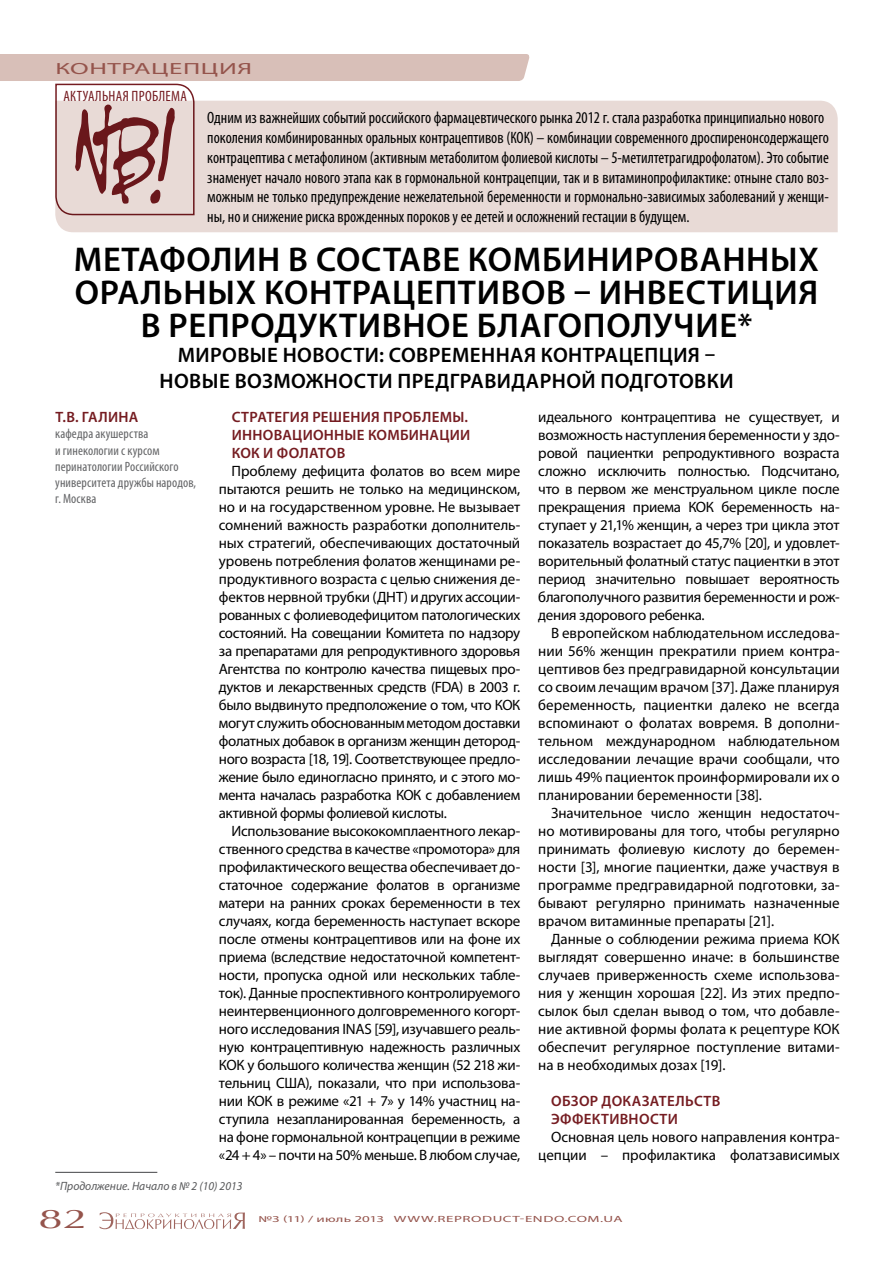
<style>
.page{position:relative;width:893px;height:1263px;background:#fff}
.page>*{position:absolute;margin:0;border:0;box-sizing:border-box;transform-origin:0 0}
.t1{font:600 34.5px "Myriad Pro";letter-spacing:.02em;color:#000}
.t2{font:27px "AG Opus High Resolution";color:#95544c;scale:1.67 1}
.t3{font:600 21px "Myriad Pro";letter-spacing:.02em;color:#000}
.t4{font:condensed 16.5px/19.8px "Myriad Pro";color:#000}
.t5{font:16.2px "Myriad Pro";letter-spacing:.02em;color:#95544c;scale:1.67 1}
.t6{font:15px/18px "Myriad Pro";letter-spacing:-.005em;color:#000;text-align:justify}
.t7{font:600 15px/18px "Myriad Pro";letter-spacing:.015em;color:#751c21}
.t8{font:condensed 15px "Myriad Pro";letter-spacing:.065em;color:#751c21}
.t9{font:condensed 13.5px/16.2px "Myriad Pro";letter-spacing:.01em;color:#636466}
.t10{font:italic 12px "Myriad Pro";color:#58595b}
.t11{font:9px "Myriad Pro";letter-spacing:.03em;color:#95544c;scale:1.67 1}
</style>
<div class="page">
<svg style="left:100px;top:1212px;width:145px;height:17px"></svg>
<hr style="left:55px;top:1172px;width:102px;height:1px;background:#58595b">
<div style="left:55px;top:101px;width:783px;height:131px;background:#e8dad6"></div>
<svg style="left:0;top:54px;width:530px;height:162px"></svg>
<p class="t5" style="left:56px;top:59px;width:119px">КОНТРАЦЕПЦИЯ</p>
<p class="t8" style="left:63px;top:87px;width:125px">актуальная проблема</p>
<p class="t4" style="left:207px;top:108px;width:623px">Одним из важнейших событий российского фармацевтического рынка 2012 г. стала разработка принципиально нового поколения комбинированных оральных контрацептивов (КОК) – комбинации современного дроспиренонсодержащего контрацептива с метафолином (активным метаболитом фолиевой кислоты – 5-метилтетрагидрофолатом). Это событие знаменует начало нового этапа как в гормональной контрацепции, так и в витаминопрофилактике: отныне стало воз&shy;можным не только предупреждение нежелательной беременности и гормонально-зависимых заболеваний у женщи&shy;ны, но и снижение риска врожденных пороков у ее детей и осложнений гестации в будущем.</p>
<h1 class="t1" style="left:74px;top:237px;width:24px">метафолин</h1>
<h1 class="t1" style="left:288px;top:237px;width:49px">в составе</h1>
<h1 class="t1" style="left:468px;top:237px;width:25px">комбинированны</h1>
<h1 class="t1" style="left:799px;top:237px;width:22px">х</h1>
<h1 class="t1" style="left:75px;top:270px;width:22px">орал</h1>
<h1 class="t1" style="left:163px;top:270px;width:124px">ьных контрацептивов</h1>
<h1 class="t1" style="left:574px;top:270px;width:48px">– инвестиция</h1>
<h1 class="t1" style="left:141px;top:303px;width:50px">в репро</h1>
<h1 class="t1" style="left:275px;top:303px;width:66px">дуктивное</h1>
<h1 class="t1" style="left:477px;top:303px;width:23px">благопол</h1>
<h1 class="t1" style="left:653px;top:303px;width:101px">учие*</h1>
<h3 class="t3" style="left:178px;top:342px;width:33px">Мировые</h3>
<h3 class="t3" style="left:283px;top:342px;width:15px">новости</h3>
<h3 class="t3" style="left:379px;top:342px;width:24px">: современная</h3>
<h3 class="t3" style="left:541px;top:342px;width:15px">контрацепция</h3>
<h3 class="t3" style="left:705px;top:342px;width:12px">–</h3>
<h3 class="t3" style="left:160px;top:367px;width:15px">новые</h3>
<h3 class="t3" style="left:235px;top:367px;width:104px">возможности</h3>
<h3 class="t3" style="left:397px;top:367px;width:13px">пре</h3>
<h3 class="t3" style="left:435px;top:367px;width:27px">дграви</h3>
<h3 class="t3" style="left:511px;top:367px;width:29px">дарно</h3>
<h3 class="t3" style="left:582px;top:367px;width:76px">й подготовки</h3>
<p class="t7" style="left:55px;top:408px;width:84px">Т.В. ГАЛИНА</p>
<p class="t9" style="left:55px;top:426px;width:142px">кафедра акушерства<br>и гинекологии с курсом перинатологии Российского университета дружбы народов, г. Москва</p>
<p class="t7" style="left:232px;top:407px;width:240px">СТРАТЕГИЯ РЕШЕНИЯ ПРОБЛЕМЫ.<br>ИННОВАЦИОННЫЕ КОМБИНАЦИИ<br>КОК И ФОЛАТОВ</p>
<p class="t6" style="left:219px;top:462px;width:303px;text-indent:13px">ПРОБЛЕМУ ДЕФИЦИТА ФОЛАТОВ ВО ВСЕМ МИРЕ ПЫТАЮТСЯ РЕШИТЬ НЕ ТОЛЬКО НА МЕДИЦИНСКОМ, НО И НА ГОСУДАРСТВЕННОМ УРОВНЕ. НЕ ВЫЗЫВАЕТ СОМНЕНИЙ ВАЖНОСТЬ РАЗРАБОТКИ ДОПОЛНИТЕЛЬ-НЫХ СТРАТЕГИЙ, ОБЕСПЕЧИВАЮЩИХ ДОСТАТОЧНЫЙ УРОВЕНЬ ПОТРЕБЛЕНИЯ ФОЛАТОВ ЖЕНЩИНАМИ РЕ-ПРОДУКТИВНОГО ВОЗРАСТА С ЦЕЛЬЮ СНИЖЕНИЯ ДЕ-ФЕКТОВ НЕРВНОЙ ТРУБКИ (ДНТ) И ДРУГИХ АССОЦИИ-РОВАННЫХ С ФОЛИЕВОДЕФИЦИТОМ ПАТОЛОГИЧЕСКИХ СОСТОЯНИЙ. НА СОВЕЩАНИИ КОМИТЕТА ПО НАДЗОРУ ЗА ПРЕПАРАТАМИ ДЛЯ РЕПРОДУКТИВНОГО ЗДОРОВЬЯ АГЕНТСТВА ПО КОНТРОЛЮ КАЧЕСТВА ПИЩЕВЫХ ПРО-ДУКТОВ И ЛЕКАРСТВЕННЫХ СРЕДСТВ (FDA) В 2003 Г.<br>БЫЛО ВЫДВИНУТО ПРЕДПОЛОЖЕНИЕ О ТОМ, ЧТО КОК МОГУТ СЛУЖИТЬ ОБОСНОВАННЫМ МЕТОДОМ ДОСТАВКИ ФОЛАТНЫХ ДОБАВОК В ОРГАНИЗМ ЖЕНЩИН ДЕТОРОД-НОГО ВОЗРАСТА [18, 19]. СООТВЕТСТВУЮЩЕЕ ПРЕДЛО-ЖЕНИЕ БЫЛО ЕДИНОГЛАСНО ПРИНЯТО, И С ЭТОГО МО-МЕНТА НАЧАЛАСЬ РАЗРАБОТКА КОК С ДОБАВЛЕНИЕМ АКТИВНОЙ ФОРМЫ ФОЛИЕВОЙ КИСЛОТЫ.</p>
<p class="t6" style="left:219px;top:822px;width:303px;text-indent:13px">ИСПОЛЬЗОВАНИЕ ВЫСОКОКОМПЛАЕНТНОГО ЛЕКАР-СТВЕННОГО СРЕДСТВА В КАЧЕСТВЕ «ПРОМОТОРА» ДЛЯ ПРОФИЛАКТИЧЕСКОГО ВЕЩЕСТВА ОБЕСПЕЧИВАЕТ ДО-СТАТОЧНОЕ СОДЕРЖАНИЕ ФОЛАТОВ В ОРГАНИЗМЕ МАТЕРИ НА РАННИХ СРОКАХ БЕРЕМЕННОСТИ В ТЕХ СЛУЧАЯХ, КОГДА БЕРЕМЕННОСТЬ НАСТУПАЕТ ВСКОРЕ ПОСЛЕ ОТМЕНЫ КОНТРАЦЕПТИВОВ ИЛИ НА ФОНЕ ИХ ПРИЕМА (ВСЛЕДСТВИЕ НЕДОСТАТОЧНОЙ КОМПЕТЕНТ-НОСТИ, ПРОПУСКА ОДНОЙ ИЛИ НЕСКОЛЬКИХ ТАБЛЕ-ТОК). ДАННЫЕ ПРОСПЕКТИВНОГО КОНТРОЛИРУЕМОГО НЕИНТЕРВЕНЦИОННОГО ДОЛГОВРЕМЕННОГО КОГОРТ-НОГО ИССЛЕДОВАНИЯ INAS [59], ИЗУЧАВШЕГО РЕАЛЬ-НУЮ КОНТРАЦЕПТИВНУЮ НАДЕЖНОСТЬ РАЗЛИЧНЫХ КОК У БОЛЬШОГО КОЛИЧЕСТВА ЖЕНЩИН (52 218 ЖИ-ТЕЛЬНИЦ США), ПОКАЗАЛИ, ЧТО ПРИ ИСПОЛЬЗОВА-НИИ КОК В РЕЖИМЕ «21 + 7» У 14% УЧАСТНИЦ НА-СТУПИЛА НЕЗАПЛАНИРОВАННАЯ БЕРЕМЕННОСТЬ, А НА ФОНЕ ГОРМОНАЛЬНОЙ КОНТРАЦЕПЦИИ В РЕЖИМЕ «24 + 4» – ПОЧТИ НА 50% МЕНЬШЕ. В ЛЮБОМ СЛУЧАЕ,</p>
<p class="t6" style="left:538px;top:408px;width:303px">ИДЕАЛЬНОГО КОНТРАЦЕПТИВА НЕ СУЩЕСТВУЕТ, И ВОЗМОЖНОСТЬ НАСТУПЛЕНИЯ БЕРЕМЕННОСТИ У ЗДО-РОВОЙ ПАЦИЕНТКИ РЕПРОДУКТИВНОГО ВОЗРАСТА СЛОЖНО ИСКЛЮЧИТЬ ПОЛНОСТЬЮ. ПОДСЧИТАНО, ЧТО В ПЕРВОМ ЖЕ МЕНСТРУАЛЬНОМ ЦИКЛЕ ПОСЛЕ ПРЕКРАЩЕНИЯ ПРИЕМА КОК БЕРЕМЕННОСТЬ НА-СТУПАЕТ У 21,1% ЖЕНЩИН, А ЧЕРЕЗ ТРИ ЦИКЛА ЭТОТ ПОКАЗАТЕЛЬ ВОЗРАСТАЕТ ДО 45,7% [20], И УДОВЛЕТ-ВОРИТЕЛЬНЫЙ ФОЛАТНЫЙ СТАТУС ПАЦИЕНТКИ В ЭТОТ ПЕРИОД ЗНАЧИТЕЛЬНО ПОВЫШАЕТ ВЕРОЯТНОСТЬ БЛАГОПОЛУЧНОГО РАЗВИТИЯ БЕРЕМЕННОСТИ И РОЖ-ДЕНИЯ ЗДОРОВОГО РЕБЕНКА.</p>
<p class="t6" style="left:538px;top:624px;width:303px;text-indent:13px">В ЕВРОПЕЙСКОМ НАБЛЮДАТЕЛЬНОМ ИССЛЕДОВА-НИИ 56% ЖЕНЩИН ПРЕКРАТИЛИ ПРИЕМ КОНТРА-ЦЕПТИВОВ БЕЗ ПРЕДГРАВИДАРНОЙ КОНСУЛЬТАЦИИ СО СВОИМ ЛЕЧАЩИМ ВРАЧОМ [37]. ДАЖЕ ПЛАНИРУЯ БЕРЕМЕННОСТЬ, ПАЦИЕНТКИ ДАЛЕКО НЕ ВСЕГДА ВСПОМИНАЮТ О ФОЛАТАХ ВОВРЕМЯ. В ДОПОЛНИ-ТЕЛЬНОМ МЕЖДУНАРОДНОМ НАБЛЮДАТЕЛЬНОМ ИССЛЕДОВАНИИ ЛЕЧАЩИЕ ВРАЧИ СООБЩАЛИ, ЧТО ЛИШЬ 49% ПАЦИЕНТОК ПРОИНФОРМИРОВАЛИ ИХ О ПЛАНИРОВАНИИ БЕРЕМЕННОСТИ [38].</p>
<p class="t6" style="left:538px;top:804px;width:303px;text-indent:13px">ЗНАЧИТЕЛЬНОЕ ЧИСЛО ЖЕНЩИН НЕДОСТАТОЧ-НО МОТИВИРОВАНЫ ДЛЯ ТОГО, ЧТОБЫ РЕГУЛЯРНО ПРИНИМАТЬ ФОЛИЕВУЮ КИСЛОТУ ДО БЕРЕМЕН-НОСТИ [3], МНОГИЕ ПАЦИЕНТКИ, ДАЖЕ УЧАСТВУЯ В ПРОГРАММЕ ПРЕДГРАВИДАРНОЙ ПОДГОТОВКИ, ЗА-БЫВАЮТ РЕГУЛЯРНО ПРИНИМАТЬ НАЗНАЧЕННЫЕ ВРАЧОМ ВИТАМИННЫЕ ПРЕПАРАТЫ [21].</p>
<p class="t6" style="left:538px;top:930px;width:303px;text-indent:13px">ДАННЫЕ О СОБЛЮДЕНИИ РЕЖИМА ПРИЕМА КОК ВЫГЛЯДЯТ СОВЕРШЕННО ИНАЧЕ: В БОЛЬШИНСТВЕ СЛУЧАЕВ ПРИВЕРЖЕННОСТЬ СХЕМЕ ИСПОЛЬЗОВА-НИЯ У ЖЕНЩИН ХОРОШАЯ [22]. ИЗ ЭТИХ ПРЕДПО-СЫЛОК БЫЛ СДЕЛАН ВЫВОД О ТОМ, ЧТО ДОБАВЛЕ-НИЕ АКТИВНОЙ ФОРМЫ ФОЛАТА К РЕЦЕПТУРЕ КОК ОБЕСПЕЧИТ РЕГУЛЯРНОЕ ПОСТУПЛЕНИЕ ВИТАМИ-НА В НЕОБХОДИМЫХ ДОЗАХ [19].</p>
<p class="t7" style="left:551px;top:1091px;width:72px">Обзор дока</p>
<p class="t7" style="left:642px;top:1091px;width:18px">зател</p>
<p class="t7" style="left:685px;top:1091px;width:19px">ьств</p>
<p class="t7" style="left:551px;top:1109px;width:20px">эффективности</p>
<p class="t6" style="left:538px;top:1128px;width:303px;text-align:right">ОСНОВНАЯ ЦЕЛЬ НОВОГО НАПРАВЛЕНИЯ КОНТРА-<br>ЦЕПЦИИ – ПРОФИЛАКТИКА ФОЛАТЗАВИСИМЫХ</p>
<p class="t10" style="left:55px;top:1178px;width:189px">*Продолжение. Начало в № 2 (10) 2013</p>
<h2 class="t2" style="left:38px;top:1203px;width:31px">82</h2>
<p class="t11" style="left:258px;top:1213px;width:220px">№3 (11) / ИЮЛЬ 2013 WWW.REPRODUCT-ENDO.COM.UA</p>
</div>
